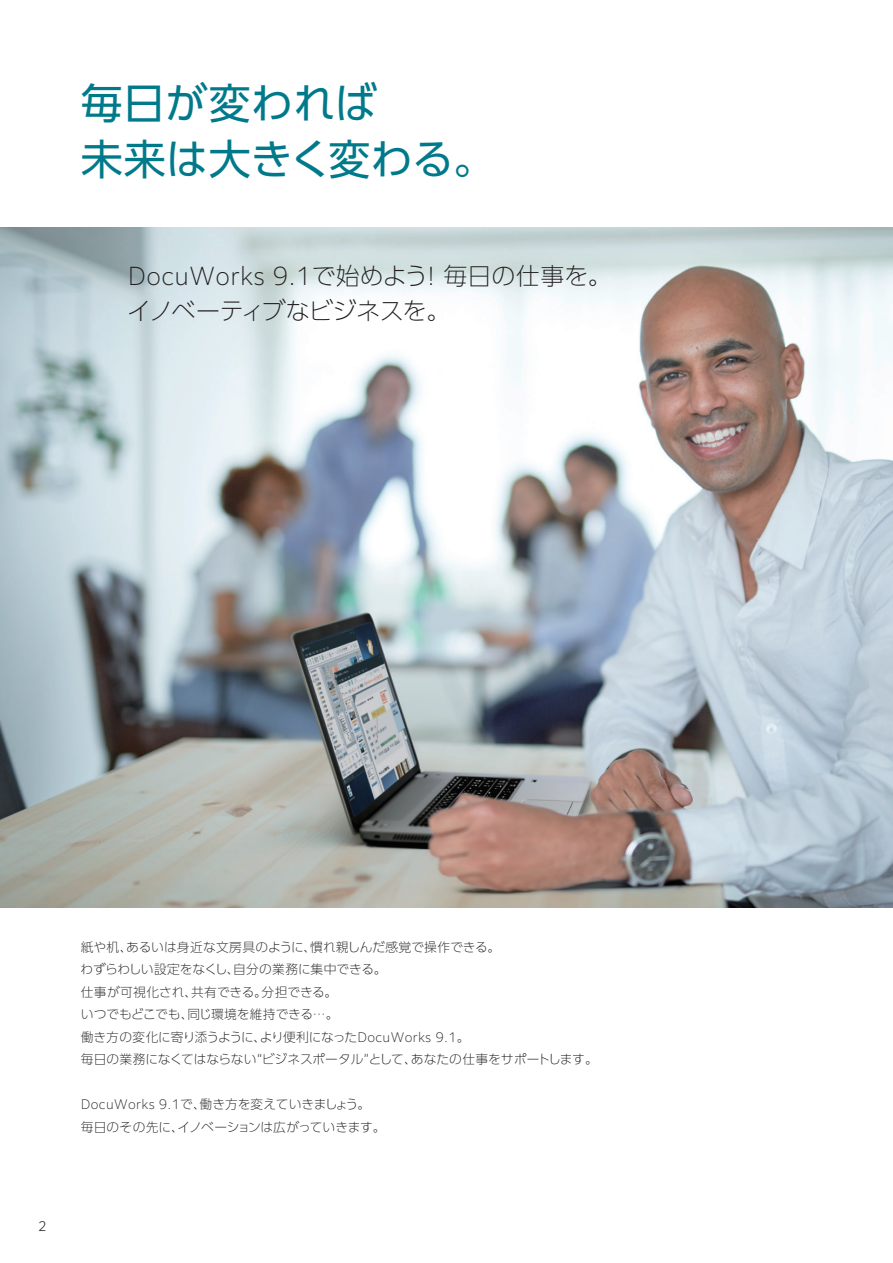
<style>
.page{position:relative;width:893px;height:1263px;background:#fff}
.page>*{position:absolute;margin:0;border:0;box-sizing:border-box;transform-origin:0 0}
.t1{font:42px/55.5px "PUD Shin Go Pr 6 N";letter-spacing:.01em;color:#007a8a}
.t2{font:300 expanded 24px/34.5px "PUD Shin Go Pr 6 N";color:#231f20}
.t3{font:300 expanded 12.75px/22.5px "PUD Shin Go Pr 6 N";color:#231f20}
.t4{font:300 12.75px "PUD Shin Go Pr 6 N";color:#231f20}
</style>
<div class="page">
<img style="left:0;top:227px;width:893px;height:680px">
<h1 class="t1" style="left:81px;top:77px;width:416px">毎日が変われば<br>未来は大きく変わる。</h1>
<h2 class="t2" style="left:127px;top:259px;width:486px">DocuWorks 9.1で始めよう！ 毎日の仕事を。イノベーティブなビジネスを。</h2>
<p class="t4" style="left:38px;top:1216px;width:10px">2</p>
<p class="t3" style="left:81px;top:936px;width:519px">紙や机、あるいは身近な文房具のように、慣れ親しんだ感覚で操作できる。<br>わずらわしい設定をなくし、自分の業務に集中できる。<br>仕事が可視化され、共有できる。分担できる。<br>いつでもどこでも、同じ環境を維持できる…。<br>働き方の変化に寄り添うように、より便利になったDocuWorks 9.1。<br>毎日の業務になくてはならない“ビジネスポータル”として、あなたの仕事をサポートします。</p>
<p class="t3" style="left:81px;top:1093px;width:306px">DocuWorks 9.1で、働き方を変えていきましょう。毎日のその先に、イノベーションは広がっていきます。</p>
</div>
